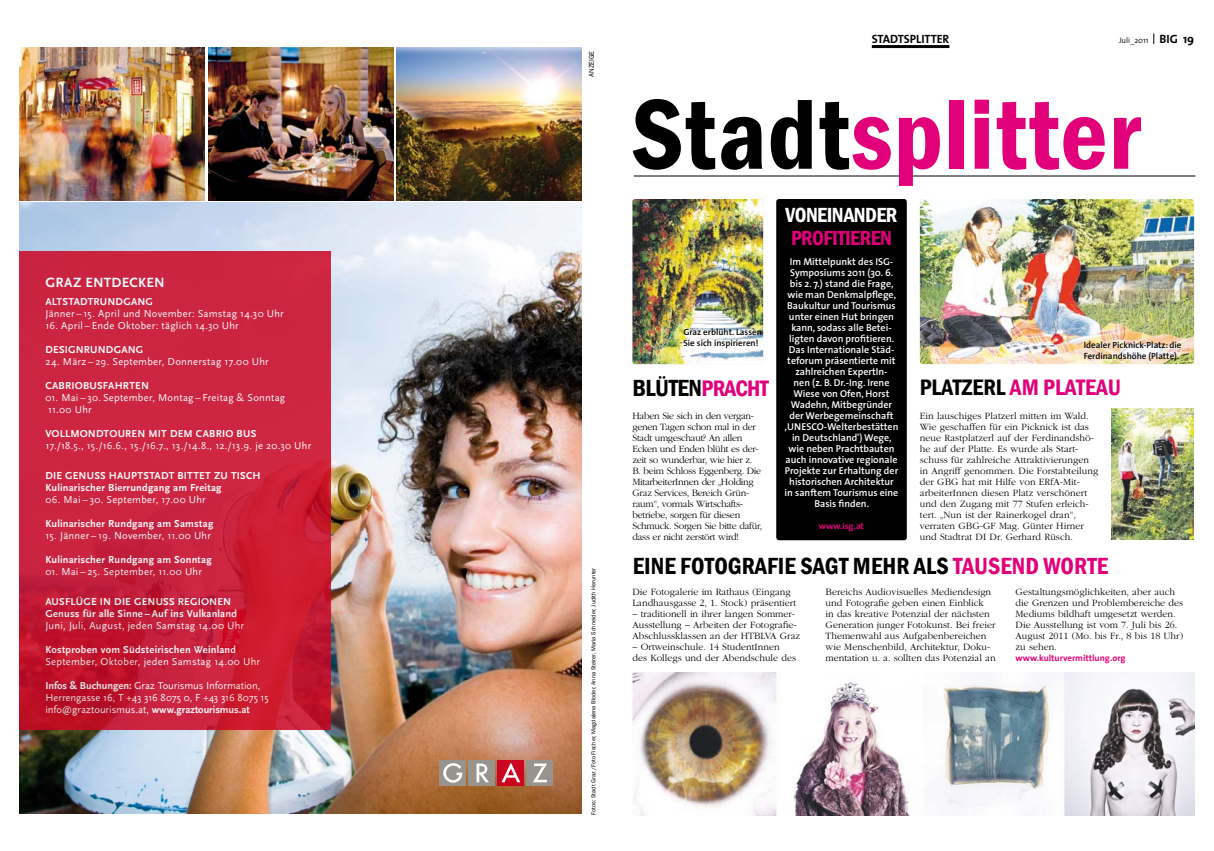
<style>
.page{position:relative;width:1214px;height:851px;background:#fff}
.page>*{position:absolute;margin:0;border:0;box-sizing:border-box;transform-origin:0 0}
.t1{font:600 condensed 103px "Franklin Gothic";letter-spacing:.01em;color:#e2007a}
.t2{font:600 condensed 24px "Franklin Gothic";color:#000}
.t3{font:600 condensed 23px "Franklin Gothic";color:#e2007a}
.t4{font:600 condensed 21px "Franklin Gothic";letter-spacing:-.025em;color:#fff}
.t5{font:600 condensed 21px "Franklin Gothic";letter-spacing:-.025em;color:#e2007a}
.t6{font:700 14px "Scala Sans OT";letter-spacing:.01em;color:#fff}
.t7{font:700 12px "The Sans";color:#000}
.t8{font:10.5px/12px "Scala Sans OT";letter-spacing:.02em;color:#fff}
.t9{font:700 10.5px/12px "Scala Sans OT";letter-spacing:.02em;color:#fff}
.t10{font:10.5px/12px "Scala Sans OT";letter-spacing:-.005em;color:#fff}
.t11{font:300 10px/11px "ITC Garamond Std";color:#000}
.t12{font:600 10px/11px "The Sans";color:#fff;text-align:center}
.t13{font:300 10px/11px "ITC Garamond Std";letter-spacing:-.03em;color:#000}
.t14{font:600 9px/11px "The Sans";color:#000}
.t15{font:700 9px "The Sans";color:#e2007a}
.t16{font:300 8px "The Sans";color:#000}
.t17{font:7px "Franklin Gothic";color:#000}
.t18{font:6px "Franklin Gothic";color:#000}
.s1{font-weight:700}
.s2{font-weight:700;font-size:12px}
.s3{color:#000}
.s4{font-size:23px;color:#e2007a}
.s5{color:#e2007a}
</style>
<div class="page">
<hr style="left:633px;top:175px;width:562px;height:1px;background:#000">
<div style="left:776px;top:199px;width:130px;height:341px;background:#000;border-radius:3px"></div>
<img style="left:919px;top:199px;width:274px;height:165px">
<img style="left:632px;top:199px;width:131px;height:165px">
<img style="left:20px;top:203px;width:561px;height:610px">
<svg style="left:20px;top:251px;width:311px;height:478px;background:#c9203b"></svg>
<div style="left:439px;top:759px;width:27px;height:26px;background:#96948c"></div>
<svg style="left:443px;top:763px;width:19px;height:19px"></svg>
<div style="left:468px;top:759px;width:27px;height:26px;background:#96948c"></div>
<svg style="left:476px;top:763px;width:13px;height:19px"></svg>
<div style="left:526px;top:759px;width:27px;height:26px;background:#96948c"></div>
<svg style="left:533px;top:763px;width:14px;height:19px"></svg>
<div style="left:497px;top:759px;width:27px;height:26px;background:#cc0422"></div>
<svg style="left:501px;top:763px;width:19px;height:19px"></svg>
<img style="left:208px;top:48px;width:185px;height:152px">
<img style="left:20px;top:48px;width:185px;height:152px">
<img style="left:396px;top:48px;width:185px;height:152px">
<img style="left:632px;top:672px;width:561px;height:143px">
<img style="left:1111px;top:408px;width:82px;height:131px">
<hr style="left:871px;top:45px;width:78px;height:3px;background:#000">
<h3 class="t6" style="left:45px;top:275px;width:121px">GRAZ ENTDECKEN</h3>
<p class="t9" style="left:45px;top:295px;width:109px">ALTSTADTRUNDGANG</p>
<p class="t8" style="left:45px;top:308px;width:240px">Jänner – 15. April und November: Samstag 14.30 Uhr</p>
<p class="t8" style="left:45px;top:320px;width:195px">16. April – Ende Oktober: täglich 14.30 Uhr</p>
<p class="t9" style="left:45px;top:343px;width:99px">DESIGNRUNDGANG</p>
<p class="t8" style="left:45px;top:356px;width:225px">24. März – 29. September, Donnerstag 17.00 Uhr</p>
<p class="t9" style="left:45px;top:379px;width:105px">CABRIOBUSFAHRTEN</p>
<p class="t8" style="left:45px;top:392px;width:241px">01. Mai – 30. September, Montag – Freitag &amp; Sonntag<br>11.00 Uhr</p>
<p class="t9" style="left:45px;top:427px;width:212px">VOLLMONDTOUREN MIT DEM CABRIO BUS</p>
<p class="t8" style="left:45px;top:440px;width:267px">17./18.5., 15./16.6., 15./16.7., 13./14.8., 12./13.9. je 20.30 Uhr</p>
<p class="t9" style="left:45px;top:469px;width:217px">DIE GENUSS HAUPTSTADT BITTET ZU TISCH<br>Kulinarischer Bierrundgang am Freitag</p>
<p class="t8" style="left:45px;top:493px;width:162px">06. Mai – 30. September, 17.00 Uhr</p>
<p class="t9" style="left:45px;top:517px;width:169px">Kulinarischer Rundgang am Samstag</p>
<p class="t8" style="left:45px;top:529px;width:167px">15. Jänner – 19. November, 11.00 Uhr</p>
<p class="t9" style="left:45px;top:553px;width:168px">Kulinarischer Rundgang am Sonntag</p>
<p class="t8" style="left:45px;top:565px;width:158px">01. Mai – 25. September, 11.00 Uhr</p>
<p class="t9" style="left:45px;top:595px;width:193px">AUSFLÜGE IN DIE GENUSS REGIONEN<br>Genuss für alle Sinne – Auf ins Vulkanland</p>
<p class="t8" style="left:45px;top:619px;width:200px">Juni, Juli, August, jeden Samstag 14.00 Uhr</p>
<p class="t9" style="left:45px;top:643px;width:192px">Kostproben vom Südsteirischen Weinland</p>
<p class="t8" style="left:45px;top:655px;width:216px">September, Oktober, jeden Samstag 14.00 Uhr</p>
<p class="t10" style="left:45px;top:679px;width:225px"><span class="s1">Infos &amp; Buchungen:</span> Graz Tourismus Information,<br>Herrengasse 16, T +43 316 8075 0, F +43 316 8075 15 info@graztourismus.at, <span class="s1">www.graztourismus.at</span></p>
<p class="t17" style="left:587px;top:77px;width:27px;rotate:-90deg">ANZEIGE</p>
<p class="t18" style="left:589px;top:814px;width:248px;rotate:-90deg">Fotos: Stadt Graz /Foto Fischer, Magdalena Bloder, Anna Steirer, Maria Schneider, Judith Herunter</p>
<p class="t7" style="left:871px;top:28px;width:79px">stadtsplitter</p>
<p class="t16" style="left:1118px;top:33px;width:77px">Juli_2011 <span class="s2">BIG 19</span></p>
<h1 class="t1" style="left:631px;top:65px;width:511px"><span class="s3">STADT</span>SPLITTER</h1>
<p class="t14" style="left:683px;top:326px;width:80px">Graz erblüht. Lassen<br>Sie sich inspirieren!</p>
<h2 class="t2" style="left:632px;top:372px;width:138px">BLÜTEN<span class="s4">PRACHT</span></h2>
<p class="t13" style="left:632px;top:410px;width:131px">Haben Sie sich in den vergan&shy;genen Tagen schon mal in der<br>Stadt umgeschaut? An allen<br>Ecken und Enden blüht es der&shy;zeit so wunderbar, wie hier z.<br>B. beim Schloss Eggenberg. Die<br>MitarbeiterInnen der „Holding<br>Graz Services, Bereich Grün&shy;raum“, vormals Wirtschafts&shy;betriebe, sorgen für diesen<br>Schmuck. Sorgen Sie bitte dafür, dass er nicht zerstört wird!</p>
<h3 class="t4" style="left:785px;top:201px;width:113px">VONEINANDER</h3>
<h3 class="t5" style="left:791px;top:224px;width:102px">PROFITIEREN</h3>
<p class="t12" style="left:784px;top:256px;width:115px">Im Mittelpunkt des ISG-<br>Symposiums 2011 (30. 6. bis 2. 7.) stand die Frage, wie man Denkmalpflege,<br>Baukultur und Tourismus unter einen Hut bringen kann, sodass alle Betei&shy;ligten davon profitieren.<br>Das Internationale Städ&shy;teforum präsentierte mit zahlreichen ExpertIn-<br>nen (z. B. Dr.-Ing. Irene<br>Wiese von Ofen, Horst<br>Wadehn, Mitbegründer der Werbegemeinschaft ‚UNESCO-Welterbestätten in Deutschland') Wege, wie neben Prachtbauten auch innovative regionale<br>Projekte zur Erhaltung der historischen Architektur in sanftem Tourismus eine<br>Basis finden.</p>
<p class="t15" style="left:818px;top:518px;width:47px">www.isg.at</p>
<p class="t14" style="left:1083px;top:339px;width:99px">Idealer Picknick-Platz: die<br>Ferdinandshöhe (Platte).</p>
<h3 class="t3" style="left:919px;top:371px;width:203px"><span class="s3">PLATZERL</span> AM PLATEAU</h3>
<p class="t11" style="left:919px;top:410px;width:180px">Ein lauschiges Platzerl mitten im Wald.<br>Wie geschaffen für ein Picknick ist das neue Rastplatzerl auf der Ferdinandshö&shy;he auf der Platte. Es wurde als Start&shy;schuss für zahlreiche Attraktivierungen in Angriff genommen. Die Forstabteilung der GBG hat mit Hilfe von ERfA-Mit&shy;arbeiterInnen diesen Platz verschönert und den Zugang mit 77 Stufen erleich&shy;tert. „Nun ist der Rainerkogel dran“, verraten GBG-GF Mag. Günter Hirner und Stadtrat DI Dr. Gerhard Rüsch.</p>
<h2 class="t2" style="left:632px;top:550px;width:475px">EINE FOTOGRAFIE SAGT MEHR ALS <span class="s5">TAUSEND WORTE</span></h2>
<p class="t11" style="left:632px;top:586px;width:165px">Die Fotogalerie im Rathaus (Eingang<br>Landhausgasse 2, 1. Stock) präsentiert</p>
<p class="t11" style="left:632px;top:608px;width:169px">– traditionell in ihrer langen Sommer-<br>Ausstellung – Arbeiten der Fotografie-<br>Abschlussklassen an der HTBLVA Graz</p>
<p class="t11" style="left:632px;top:641px;width:165px">– Ortweinschule. 14 StudentInnen des Kollegs und der Abendschule des</p>
<p class="t11" style="left:825px;top:586px;width:171px">Bereichs Audiovisuelles Mediendesign und Fotografie geben einen Einblick<br>in das kreative Potenzial der nächsten Generation junger Fotokunst. Bei freier Themenwahl aus Aufgabenbereichen wie Menschenbild, Architektur, Doku&shy;mentation u. a. sollten das Potenzial an</p>
<p class="t11" style="left:1015px;top:586px;width:169px">Gestaltungsmöglichkeiten, aber auch die Grenzen und Problembereiche des<br>Mediums bildhaft umgesetzt werden.<br>Die Ausstellung ist vom 7. Juli bis 26.<br>August 2011 (Mo. bis Fr., 8 bis 18 Uhr) zu sehen.</p>
<p class="t15" style="left:1015px;top:650px;width:111px">www.kulturvermittlung.org</p>
</div>
